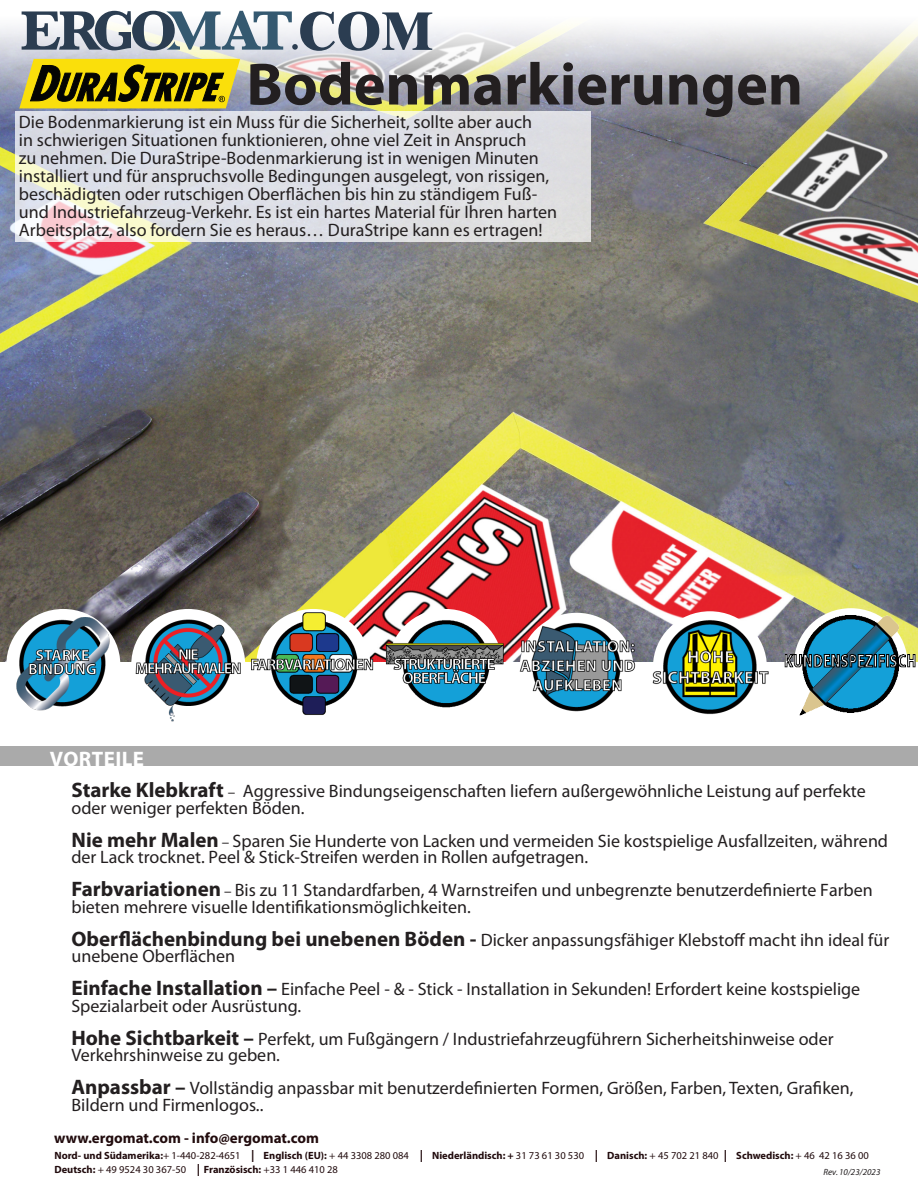
<style>
.page{position:relative;width:918px;height:1188px;background:#fff}
.page>*{position:absolute;margin:0;border:0;box-sizing:border-box;transform-origin:0 0}
.t1{font:700 60.15px "Myriad Pro";color:#231f20}
.t2{font:700 21px "Myriad Pro";letter-spacing:.02em;color:#fff}
.t3{font:18px/16.5px "Myriad Pro";color:#231f20}
.t4{font:700 15px "Myriad Pro";color:#210b0d}
.t5{font:10.5px/13.5px "Myriad Pro";color:#210b0d}
.t6{font:italic 9px "Myriad Pro";color:#231f20}
.s1{font-weight:700;font-size:21px}
.s2{font-size:15px}
.s3{font-weight:700}
.s4{font-weight:700;font-size:12px}
</style>
<div class="page">
<img style="left:0;top:10px;width:918px;height:608px">
<svg style="left:16px;top:111px;width:575px;height:131px;fill:#dedfe5"></svg>
<div style="left:6px;top:609px;width:114px;height:111px;background:#fff;border-radius:50%"></div>
<img style="left:0;top:618px;width:124px;height:93px">
<img style="left:124px;top:615px;width:119px;height:107px">
<img style="left:243px;top:605px;width:137px;height:110px">
<img style="left:664px;top:607px;width:116px;height:108px">
<img style="left:495px;top:603px;width:169px;height:109px">
<img style="left:375px;top:615px;width:138px;height:100px">
<div style="left:0;top:746px;width:918px;height:19px;background:#aaa"></div>
<img style="left:780px;top:605px;width:138px;height:111px">
<svg style="left:19px;top:59px;width:221px;height:49px"></svg>
<svg style="left:22px;top:11px;width:410px;height:40px"></svg>
<p class="t1" style="left:246px;top:45px;width:558px">Bodenmarkierungen</p>
<p class="t3" style="left:19px;top:112px;width:540px;line-height:18px">Die Bodenmarkierung ist ein Muss für die Sicherheit, sollte aber auch<br>in schwierigen Situationen funktionieren, ohne viel Zeit in Anspruch<br>zu nehmen. Die DuraStripe-Bodenmarkierung ist in wenigen Minuten installiert und für anspruchsvolle Bedingungen ausgelegt, von rissigen, beschädigten oder rutschigen Oberflächen bis hin zu ständigem Fuß&shy;und Industriefahrzeug-Verkehr. Es ist ein hartes Material für Ihren harten Arbeitsplatz, also fordern Sie es heraus… DuraStripe kann es ertragen!</p>
<p class="t2" style="left:50px;top:745px;width:96px">VORTEILE</p>
<p class="t3" style="left:71px;top:783px;width:796px"><span class="s1">Starke Klebkraft</span> <span class="s2">–</span> Aggressive Bindungseigenschaften liefern außergewöhnliche Leistung auf perfekte oder weniger perfekten Böden.</p>
<p class="t3" style="left:71px;top:832px;width:818px"><span class="s1">Nie mehr Malen</span> <span class="s2">–</span> Sparen Sie Hunderte von Lacken und vermeiden Sie kostspielige Ausfallzeiten, während der Lack trocknet. Peel &amp; Stick-Streifen werden in Rollen aufgetragen.</p>
<p class="t3" style="left:71px;top:882px;width:803px"><span class="s1">Farbvariationen</span> <span class="s2">–</span> Bis zu 11 Standardfarben, 4 Warnstreifen und unbegrenzte benutzerdefinierte Farben bieten mehrere visuelle Identifikationsmöglichkeiten.</p>
<p class="t3" style="left:71px;top:931px;width:819px"><span class="s1">Oberflächenbindung bei unebenen Böden -</span> Dicker anpassungsfähiger Klebstoff macht ihn ideal für unebene Oberflächen</p>
<p class="t3" style="left:71px;top:981px;width:790px"><span class="s1">Einfache Installation –</span> Einfache Peel - &amp; - Stick - Installation in Sekunden! Erfordert keine kostspielige<br>Spezialarbeit oder Ausrüstung.</p>
<p class="t3" style="left:71px;top:1030px;width:764px"><span class="s1">Hohe Sichtbarkeit –</span> Perfekt, um Fußgängern / Industriefahrzeugführern Sicherheitshinweise oder<br>Verkehrshinweise zu geben.</p>
<p class="t3" style="left:71px;top:1080px;width:784px"><span class="s1">Anpassbar –</span> Vollständig anpassbar mit benutzerdefinierten Formen, Größen, Farben, Texten, Grafiken,<br>Bildern und Firmenlogos..</p>
<p class="t4" style="left:54px;top:1128px;width:267px">www.ergomat.com - info@ergomat.com</p>
<p class="t5" style="left:54px;top:1149px;width:816px"><span class="s3">Nord- und Südamerika:</span>+ 1-440-282-4651 <span class="s4">|</span> <span class="s3">Englisch (EU):</span> + 44 3308 280 084 <span class="s4">|</span> <span class="s3">Niederländisch: +</span> 31 73 61 30 530 <span class="s4">|</span> <span class="s3">Danisch:</span> + 45 702 21 840 <span class="s4">|</span> <span class="s3">Schwedisch:</span> + 46 42 16 36 00<br><span class="s3">Deutsch:</span> + 49 9524 30 367-50 <span class="s4">|</span> <span class="s3">Französisch:</span> +33 1 446 410 28</p>
<p class="t6" style="left:824px;top:1167px;width:59px">Rev. 10/23/2023</p>
</div>
